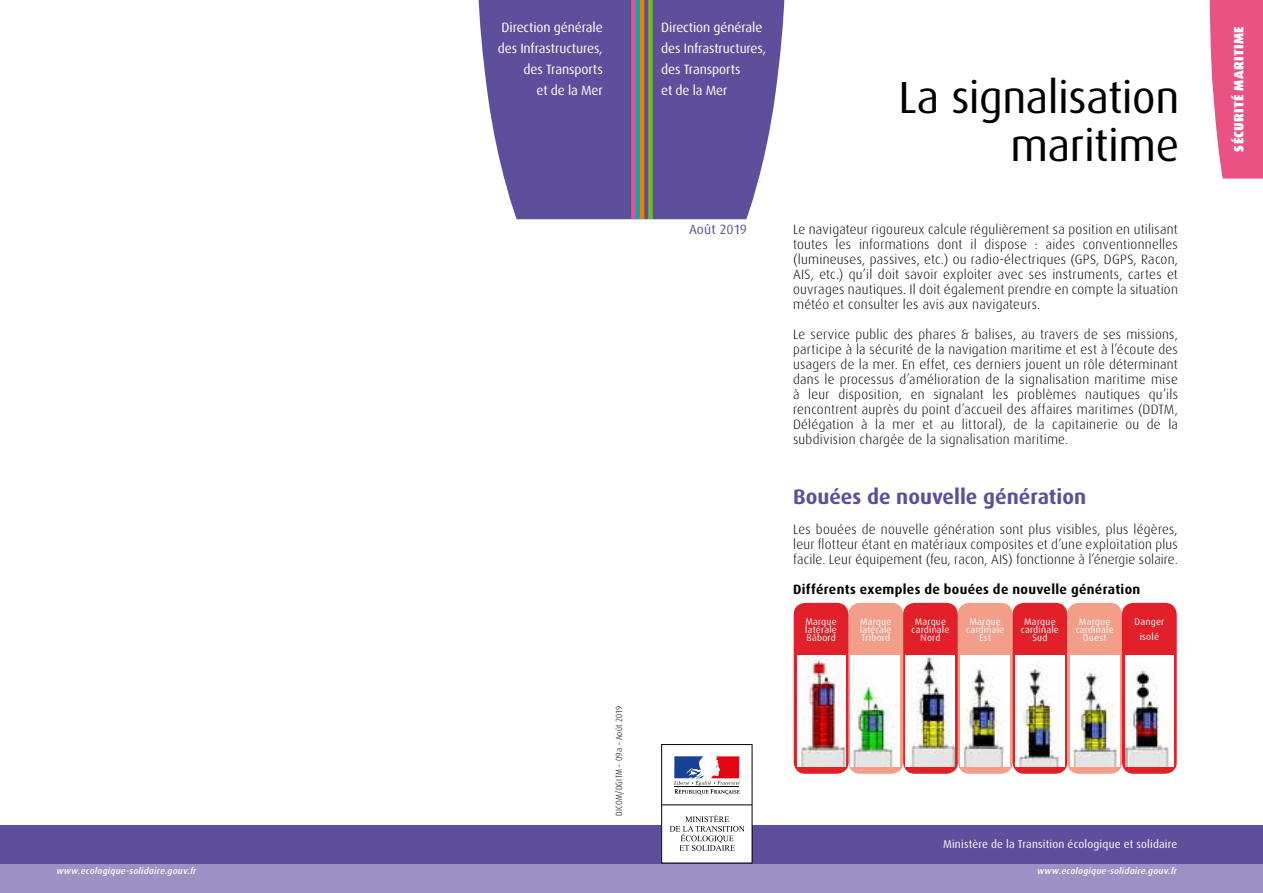
<style>
.page{position:relative;width:1263px;height:893px;background:#fff}
.page>*{position:absolute;margin:0;border:0;box-sizing:border-box;transform-origin:0 0}
.t1{font:45px/48px "Dax OT";letter-spacing:-.01em;color:#000;text-align:right}
.t2{font:700 21px "Dax OT";color:#5e4f9c}
.t3{font:300 13.5px/15px "Dax OT";letter-spacing:.015em;color:#000;text-align:justify}
.t4{font:13.5px/21px "Dax OT";letter-spacing:-.01em;color:#fff}
.t5{font:700 13.5px "Dax OT";letter-spacing:.025em;color:#000}
.t6{font:900 13.5px "Dax OT";letter-spacing:.025em;color:#fff}
.t7{font:13.5px "Dax OT";color:#5e4f9c}
.t8{font:11.25px "Dax OT";letter-spacing:.015em;color:#fff}
.t9{font:9.6px/8.2px "Dax OT";letter-spacing:.025em;color:#fff;text-align:center}
.t10{font:italic 500 9px "Dax OT";letter-spacing:.025em;color:#fff}
.t11{font:300 condensed 9px "Dax OT";letter-spacing:.025em;color:#000}
.s1{font-family:"Dax";font-stretch:normal}
</style>
<div class="page">
<div style="left:0;top:863px;width:1263px;height:30px;background:#9c91c5"></div>
<svg style="left:478px;top:0;width:306px;height:219px;background:#6f62a0"></svg>
<div style="left:0;top:825px;width:1263px;height:38px;background:#5e4f9c"></div>
<svg style="left:1210px;top:0;width:53px;height:179px;background:#eb5f8d"></svg>
<div style="left:848px;top:603px;width:55px;height:171px;background:#f29e89;border-radius:12px"></div>
<div style="left:903px;top:603px;width:55px;height:171px;background:#e22029;border-radius:12px"></div>
<div style="left:958px;top:603px;width:54px;height:171px;background:#f29e89;border-radius:12px"></div>
<div style="left:1012px;top:603px;width:55px;height:171px;background:#e22029;border-radius:12px"></div>
<div style="left:1067px;top:603px;width:55px;height:171px;background:#f29e89;border-radius:12px"></div>
<div style="left:1122px;top:603px;width:55px;height:171px;background:#e22029;border-radius:12px"></div>
<div style="left:794px;top:603px;width:54px;height:171px;background:#e22029;border-radius:12px"></div>
<img style="left:797px;top:655px;width:48px;height:111px">
<img style="left:851px;top:655px;width:49px;height:111px">
<img style="left:905px;top:655px;width:50px;height:111px">
<img style="left:960px;top:655px;width:50px;height:111px">
<img style="left:1125px;top:655px;width:48px;height:111px">
<div style="left:1070px;top:655px;width:49px;height:106px;background:#fff"></div>
<img style="left:1070px;top:658px;width:50px;height:108px">
<div style="left:1015px;top:655px;width:50px;height:106px;background:#fff"></div>
<img style="left:1015px;top:665px;width:49px;height:101px">
<div style="left:662px;top:744px;width:90px;height:119px;background:#fff"></div>
<div style="left:661px;top:744px;width:91px;height:119px;border:1px solid #000"></div>
<svg style="left:674px;top:756px;width:66px;height:39px"></svg>
<hr style="left:662px;top:804px;width:90px;height:1px;background:#000">
<svg style="left:670px;top:815px;width:75px;height:36px"></svg>
<p class="t4" style="left:498px;top:17px;width:107px;text-align:right">Direction générale des Infrastructures, des Transports<br>et de la Mer</p>
<p class="t11" style="left:613px;top:816px;width:111px;rotate:-90deg">DICOM/DGITM – <span class="s1">09a</span> – Août 2019</p>
<p class="t4" style="left:661px;top:17px;width:107px">Direction générale des Infrastructures, des Transports<br>et de la Mer</p>
<p class="t7" style="left:689px;top:222px;width:60px">Août 2019</p>
<h1 class="t1" style="left:898px;top:74px;width:282px">La signalisation maritime</h1>
<p class="t3" style="left:793px;top:222px;width:386px">Le navigateur rigoureux calcule régulièrement sa position en utilisant toutes les informations dont il dispose : aides conventionnelles (lumineuses, passives, etc.) ou radio-électriques (GPS, DGPS, Racon, AIS, etc.) qu’il doit savoir exploiter avec ses instruments, cartes et ouvrages nautiques. Il doit également prendre en compte la situation météo et consulter les avis aux navigateurs.</p>
<p class="t3" style="left:793px;top:327px;width:386px">Le service public des phares &amp; balises, au travers de ses missions, participe à la sécurité de la navigation maritime et est à l’écoute des usagers de la mer. En effet, ces derniers jouent un rôle déterminant dans le processus d’amélioration de la signalisation maritime mise à leur disposition, en signalant les problèmes nautiques qu’ils rencontrent auprès du point d’accueil des affaires maritimes (DDTM, Délégation à la mer et au littoral), de la capitainerie ou de la subdivision chargée de la signalisation maritime.</p>
<h2 class="t2" style="left:793px;top:485px;width:295px">Bouées de nouvelle génération</h2>
<p class="t3" style="left:793px;top:522px;width:386px">Les bouées de nouvelle génération sont plus visibles, plus légères, leur flotteur étant en matériaux composites et d’une exploitation plus facile. Leur équipement (feu, racon, AIS) fonctionne à l’énergie solaire.</p>
<p class="t5" style="left:793px;top:582px;width:349px">Différents exemples de bouées de nouvelle génération</p>
<p class="t9" style="left:805px;top:617px;width:33px;text-align:justify">Marque latérale Bâbord</p>
<p class="t9" style="left:860px;top:617px;width:33px;text-align:justify">Marque latérale Tribord</p>
<p class="t9" style="left:911px;top:617px;width:40px">Marque cardinale<br>Nord</p>
<p class="t9" style="left:966px;top:617px;width:39px">Marque cardinale<br>Est</p>
<p class="t9" style="left:1021px;top:617px;width:40px">Marque cardinale<br>Sud</p>
<p class="t9" style="left:1076px;top:617px;width:39px">Marque cardinale<br>Ouest</p>
<p class="t9" style="left:1134px;top:614px;width:31px;line-height:15px">Danger isolé</p>
<p class="t8" style="left:943px;top:838px;width:236px">Ministère de la Transition écologique et solidaire</p>
<p class="t10" style="left:56px;top:866px;width:142px">www.ecologique-solidaire.gouv.fr</p>
<p class="t10" style="left:1037px;top:866px;width:142px">www.ecologique-solidaire.gouv.fr</p>
<p class="t6" style="left:1231px;top:152px;width:126px;rotate:-90deg">SÉCURITÉ MARITIME</p>
</div>
